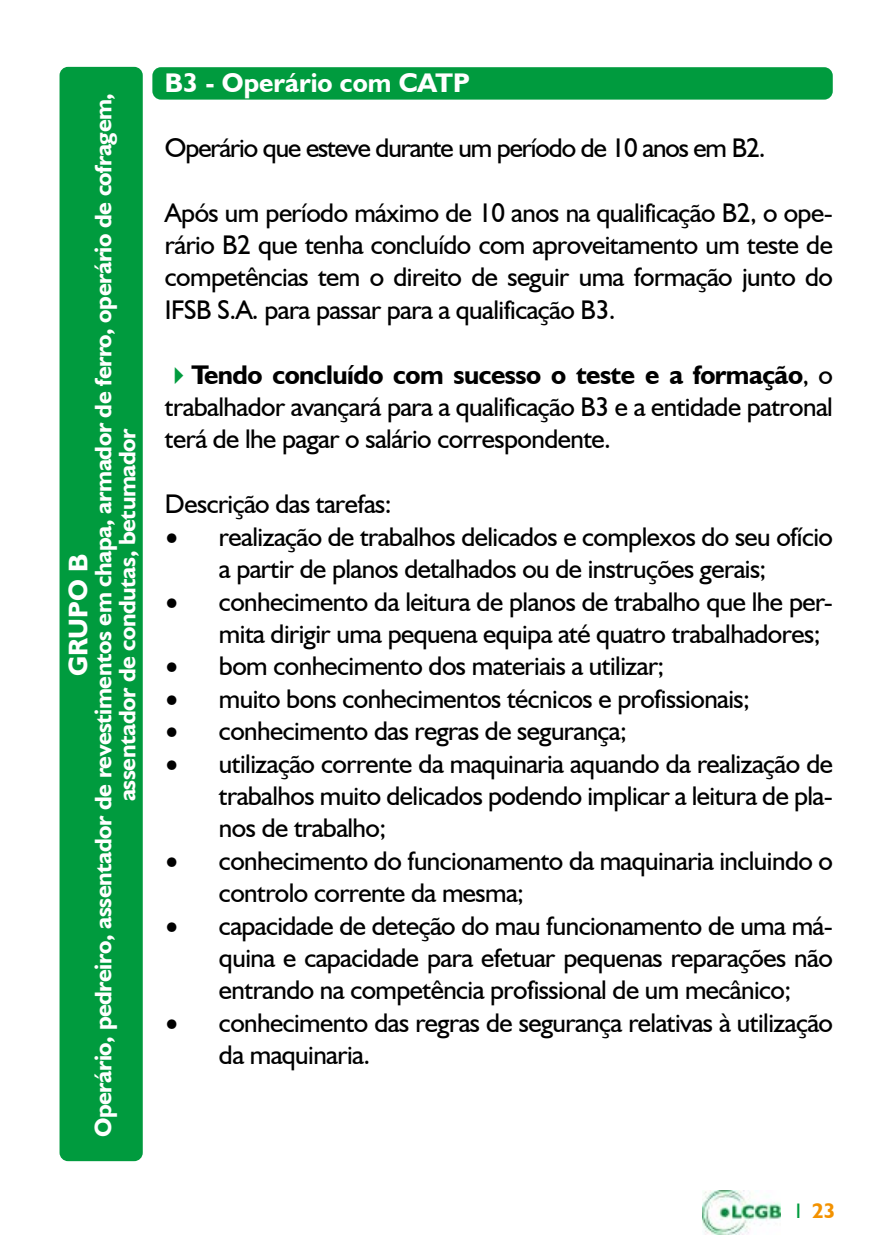
<style>
.page{position:relative;width:893px;height:1259px;background:#fff}
.page>*{position:absolute;margin:0;border:0;box-sizing:border-box;transform-origin:0 0}
.t1{font:27px/32.4px "Humanist 521 BT";letter-spacing:-.02em;color:#000;text-align:justify}
.t2{font:27px "Humanist 521 BT";letter-spacing:-.04em;color:#000}
.t3{font:700 27px "Humanist 521 BT";color:#fff}
.t4{font:700 24px/24px "Humanist 521 BT";letter-spacing:-.02em;color:#fff;text-align:center}
.t5{font:700 21px "Humanist 521 BT";color:#f39200}
.s1{color:#009b3e}
.s2{font-weight:700}
.s3{font-family:"Minion Pro";font-size:36px}
.s4{font-weight:400;color:#009b3e}
</style>
<div class="page">
<img style="left:702px;top:1190px;width:78px;height:44px">
<div style="left:60px;top:67px;width:83px;height:1094px;background:#009b3e;border-radius:9px"></div>
<div style="left:152px;top:67px;width:681px;height:33px;background:#009b3e;border-radius:9px"></div>
<p class="t4" style="left:91px;top:1137px;width:1045px;rotate:-90deg">Operário, pedreiro, assentador de revestimentos em chapa, armador de ferro, operário de cofragem, assentador de condutas, betumador</p>
<p class="t3" style="left:61px;top:676px;width:124px;rotate:-90deg">GRUPO B</p>
<p class="t3" style="left:165px;top:66px;width:306px">B3 - Operário com CATP</p>
<p class="t2" style="left:165px;top:131px;width:602px">Operário que esteve durante um período de 10 anos em B2.</p>
<p class="t1" style="left:165px;top:196px;width:669px">Após um período máximo de 10 anos na qualificação B2, o ope&shy;rário B2 que tenha concluído com aproveitamento um teste de competências tem o direito de seguir uma formação junto do IFSB S.A. para passar para a qualificação B3.</p>
<p class="t1" style="left:165px;top:358px;width:669px"><span class="s1">✔</span><span class="s2">Tendo concluído com sucesso o teste e a formação</span>, o trabalhador avançará para a qualificação B3 e a entidade patronal terá de lhe pagar o salário correspondente.</p>
<p class="t1" style="left:165px;top:487px;width:228px">Descrição das tarefas:</p>
<p class="t1" style="left:165px;top:520px;width:669px;text-align:center"><span class="s3">•</span> realização de trabalhos delicados e complexos do seu ofício a partir de planos detalhados ou de instruções gerais;</p>
<p class="t1" style="left:219px;top:584px;width:615px;text-indent:-54px"><span class="s3">•</span> conhecimento da leitura de planos de trabalho que lhe per&shy;mita dirigir uma pequena equipa até quatro trabalhadores;</p>
<p class="t1" style="left:165px;top:649px;width:501px"><span class="s3">•</span> bom conhecimento dos materiais a utilizar;</p>
<p class="t1" style="left:165px;top:682px;width:586px"><span class="s3">•</span> muito bons conhecimentos técnicos e profissionais;</p>
<p class="t1" style="left:165px;top:714px;width:463px"><span class="s3">•</span> conhecimento das regras de segurança;</p>
<p class="t1" style="left:219px;top:746px;width:615px;text-indent:-54px"><span class="s3">•</span> utilização corrente da maquinaria aquando da realização de trabalhos muito delicados podendo implicar a leitura de pla&shy;nos de trabalho;</p>
<p class="t1" style="left:219px;top:844px;width:615px;text-indent:-54px"><span class="s3">•</span> conhecimento do funcionamento da maquinaria incluindo o controlo corrente da mesma;</p>
<p class="t1" style="left:219px;top:908px;width:615px;text-indent:-54px"><span class="s3">•</span> capacidade de deteção do mau funcionamento de uma má&shy;quina e capacidade para efetuar pequenas reparações não entrando na competência profissional de um mecânico;</p>
<p class="t1" style="left:219px;top:1006px;width:615px;text-indent:-54px"><span class="s3">•</span> conhecimento das regras de segurança relativas à utilização da maquinaria.</p>
<p class="t5" style="left:796px;top:1198px;width:41px"><span class="s4">I</span> 23</p>
</div>
